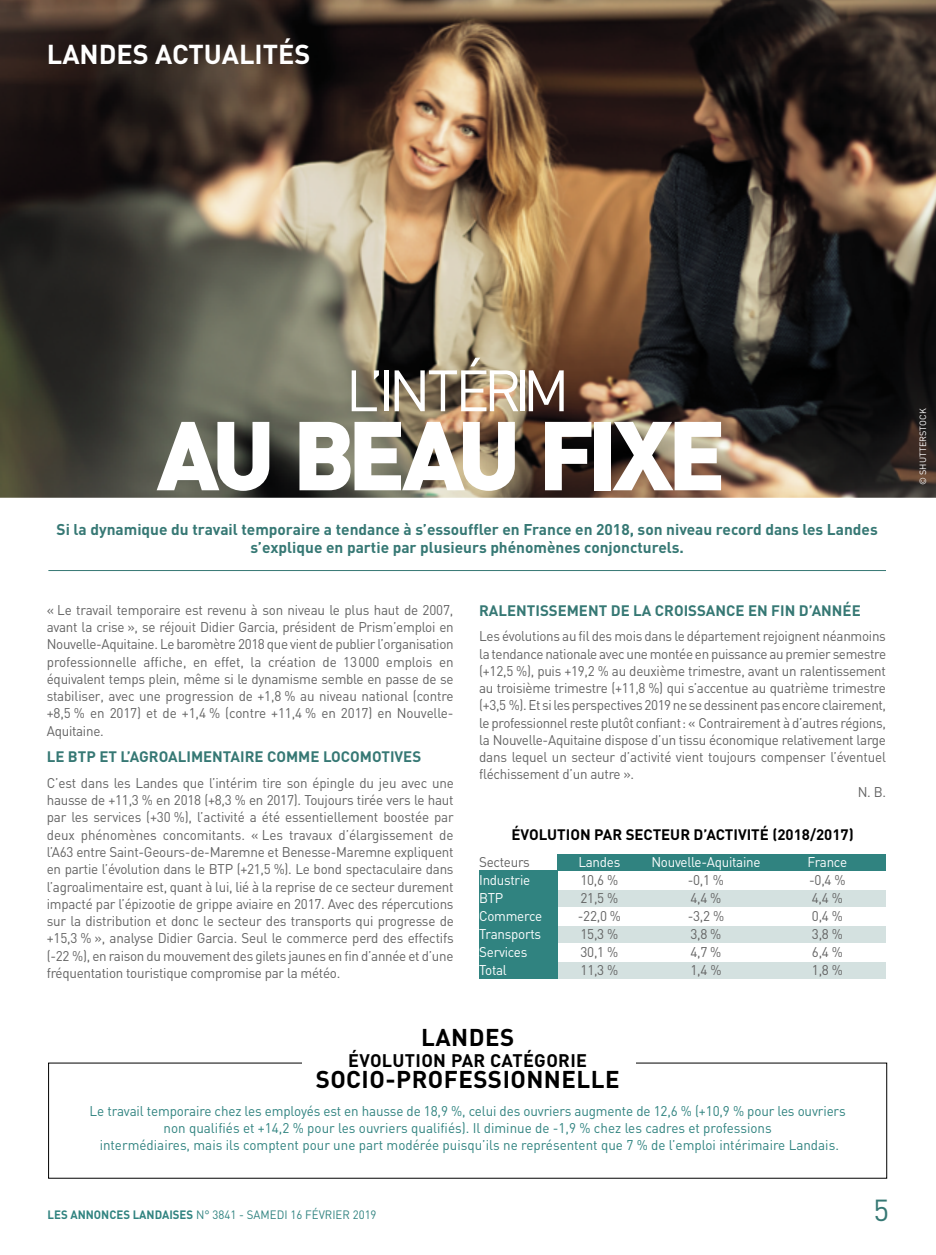
<style>
.page{position:relative;width:936px;height:1255px;background:#fff}
.page>*{position:absolute;margin:0;border:0;box-sizing:border-box;transform-origin:0 0}
.t1{font:900 96px "DIN";letter-spacing:-.08em;color:#fff}
.t2{font:57.3px "DIN";letter-spacing:-.1em;color:#fff}
.t3{font:30px "DIN";color:#367874}
.t4{font:700 27px "DIN";color:#fff}
.t5{font:700 24px "DIN";letter-spacing:.02em;color:#000}
.t6{font:700 18px "DIN";letter-spacing:.02em;color:#000}
.t7{font:700 15.45px/18.6px "DIN";color:#367874;text-align:center}
.t8{font:700 15px "DIN";color:#367874}
.t9{font:700 15px "DIN";color:#000}
.t10{font:13.95px/17.2px "DIN";letter-spacing:-.02em;color:#636363;text-align:justify;scale:.96 1}
.t11{font:13.95px/17.2px "DIN";color:#308380;text-align:center;scale:.96 1}
.t12{font:13.95px "DIN";letter-spacing:-.02em;color:#fff;scale:.96 1}
.t13{font:12px "DIN";color:#308380;scale:.95 1}
.t14{font:9px "DIN";color:#fff}
.s1{font-weight:700}
</style>
<div class="page">
<img style="left:0;top:0;width:935px;height:497px">
<div style="left:557px;top:854px;width:328px;height:16px;background:#308380"></div>
<div style="left:557px;top:890px;width:328px;height:17px;background:#d4e1e0"></div>
<div style="left:557px;top:926px;width:328px;height:17px;background:#d4e1e0"></div>
<div style="left:557px;top:962px;width:328px;height:16px;background:#d4e1e0"></div>
<div style="left:479px;top:870px;width:78px;height:108px;background:#308380"></div>
<hr style="left:48px;top:570px;width:837px;height:1px;background:#367874">
<h3 class="t4" style="left:47px;top:36px;width:265px">LANDES ACTUALITÉS</h3>
<h2 class="t2" style="left:346px;top:355px;width:225px">L’INTÉRIM</h2>
<h1 class="t1" style="left:157px;top:391px;width:571px">AU BEAU FIXE</h1>
<p class="t7" style="left:57px;top:519px;width:822px">Si la dynamique du travail temporaire a tendance à s’essouffler en France en 2018, son niveau record dans les Landes s’explique en partie par plusieurs phénomènes conjoncturels.</p>
<p class="t10" style="left:47px;top:601px;width:425px">« Le travail temporaire est revenu à son niveau le plus haut de 2007, avant la crise », se réjouit Didier Garcia, président de Prism’emploi en Nouvelle-Aquitaine. Le baromètre 2018 que vient de publier l’organisation professionnelle affiche, en effet, la création de 13000 emplois en équivalent temps plein, même si le dynamisme semble en passe de se stabiliser, avec une progression de +1,8 % au niveau national (contre +8,5 % en 2017) et de +1,4 % (contre +11,4 % en 2017) en Nouvelle-Aquitaine.</p>
<p class="t8" style="left:47px;top:747px;width:376px">LE BTP ET L’AGROALIMENTAIRE COMME LOCOMOTIVES</p>
<p class="t10" style="left:47px;top:774px;width:425px">C’est dans les Landes que l’intérim tire son épingle du jeu avec une hausse de +11,3 % en 2018 (+8,3 % en 2017). Toujours tirée vers le haut par les services (+30 %), l’activité a été essentiellement boostée par deux phénomènes concomitants. « Les travaux d’élargissement de l’A63 entre Saint-Geours-de-Maremne et Benesse-Maremne expliquent en partie l’évolution dans le BTP (+21,5 %). Le bond spectaculaire dans l’agroalimentaire est, quant à lui, lié à la reprise de ce secteur durement impacté par l’épizootie de grippe aviaire en 2017. Avec des répercutions sur la distribution et donc le secteur des transports qui progresse de +15,3 % », analyse Didier Garcia. Seul le commerce perd des effectifs (-22 %), en raison du mouvement des gilets jaunes en fin d’année et d’une fréquentation touristique compromise par la météo.</p>
<p class="t8" style="left:479px;top:600px;width:383px">RALENTISSEMENT DE LA CROISSANCE EN FIN D’ANNÉE</p>
<p class="t10" style="left:479px;top:627px;width:425px">Les évolutions au fil des mois dans le département rejoignent néanmoins</p>
<p class="t10" style="left:479px;top:644px;width:425px">la tendance nationale avec une montée en puissance au premier semestre</p>
<p class="t10" style="left:479px;top:662px;width:425px">(+12,5 %), puis +19,2 % au deuxième trimestre, avant un ralentissement</p>
<p class="t10" style="left:479px;top:679px;width:425px">au troisième trimestre (+11,8 %) qui s’accentue au quatrième trimestre</p>
<p class="t10" style="left:479px;top:696px;width:425px">(+3,5 %). Et si les perspectives 2019 ne se dessinent pas encore clairement,</p>
<p class="t10" style="left:479px;top:713px;width:425px">le professionnel reste plutôt confiant: « Contrairement à d’autres régions,</p>
<p class="t10" style="left:479px;top:731px;width:425px">la Nouvelle-Aquitaine dispose d’un tissu économique relativement large</p>
<p class="t10" style="left:479px;top:748px;width:425px">dans lequel un secteur d’activité vient toujours compenser l’éventuel</p>
<p class="t10" style="left:479px;top:765px;width:163px">fléchissement d’un autre ».</p>
<p class="t10" style="left:857px;top:782px;width:31px">N. B.</p>
<p class="t9" style="left:511px;top:825px;width:344px">ÉVOLUTION PAR SECTEUR D’ACTIVITÉ (2018/2017)</p>
<p class="t10" style="left:479px;top:853px;width:54px">Secteurs</p>
<p class="t12" style="left:578px;top:853px;width:45px">Landes</p>
<p class="t12" style="left:651px;top:853px;width:115px">Nouvelle-Aquitaine</p>
<p class="t12" style="left:807px;top:853px;width:43px">France</p>
<p class="t12" style="left:479px;top:871px;width:55px">Industrie</p>
<p class="t10" style="left:580px;top:871px;width:41px">10,6 %</p>
<p class="t10" style="left:687px;top:871px;width:39px">-0,1 %</p>
<p class="t10" style="left:809px;top:871px;width:39px">-0,4 %</p>
<p class="t12" style="left:479px;top:889px;width:27px">BTP</p>
<p class="t10" style="left:580px;top:889px;width:41px">21,5 %</p>
<p class="t10" style="left:690px;top:889px;width:34px">4,4 %</p>
<p class="t10" style="left:811px;top:889px;width:34px">4,4 %</p>
<p class="t12" style="left:479px;top:907px;width:67px">Commerce</p>
<p class="t10" style="left:577px;top:907px;width:46px">-22,0 %</p>
<p class="t10" style="left:687px;top:907px;width:39px">-3,2 %</p>
<p class="t10" style="left:811px;top:907px;width:34px">0,4 %</p>
<p class="t12" style="left:479px;top:925px;width:66px">Transports</p>
<p class="t10" style="left:580px;top:925px;width:41px">15,3 %</p>
<p class="t10" style="left:690px;top:925px;width:34px">3,8 %</p>
<p class="t10" style="left:811px;top:925px;width:34px">3,8 %</p>
<p class="t12" style="left:479px;top:943px;width:52px">Services</p>
<p class="t10" style="left:580px;top:943px;width:41px">30,1 %</p>
<p class="t10" style="left:690px;top:943px;width:34px">4,7 %</p>
<p class="t10" style="left:811px;top:943px;width:34px">6,4 %</p>
<p class="t12" style="left:479px;top:961px;width:30px">Total</p>
<p class="t10" style="left:580px;top:961px;width:41px">11,3 %</p>
<p class="t10" style="left:690px;top:961px;width:34px">1,4 %</p>
<p class="t10" style="left:811px;top:961px;width:34px">1,8 %</p>
<h3 class="t5" style="left:421px;top:1021px;width:95px">LANDES</h3>
<p class="t6" style="left:348px;top:1048px;width:240px">ÉVOLUTION PAR CATÉGORIE</p>
<h3 class="t5" style="left:315px;top:1063px;width:305px">SOCIO-PROFESSIONNELLE</h3>
<p class="t11" style="left:90px;top:1101px;width:789px">Le travail temporaire chez les employés est en hausse de 18,9 %, celui des ouvriers augmente de 12,6 % (+10,9 % pour les ouvriers non qualifiés et +14,2 % pour les ouvriers qualifiés). Il diminue de -1,9 % chez les cadres et professions<br>intermédiaires, mais ils comptent pour une part modérée puisqu’ils ne représentent que 7 % de l’emploi intérimaire Landais.</p>
<p class="t13" style="left:48px;top:1206px;width:348px"><span class="s1">LES ANNONCES LANDAISES</span> N° 3841 - SAMEDI 16 FÉVRIER 2019</p>
<h3 class="t3" style="left:873px;top:1191px;width:17px">5</h3>
<p class="t14" style="left:917px;top:485px;width:78px;rotate:-90deg">© SHUTTERSTOCK</p>
</div>
